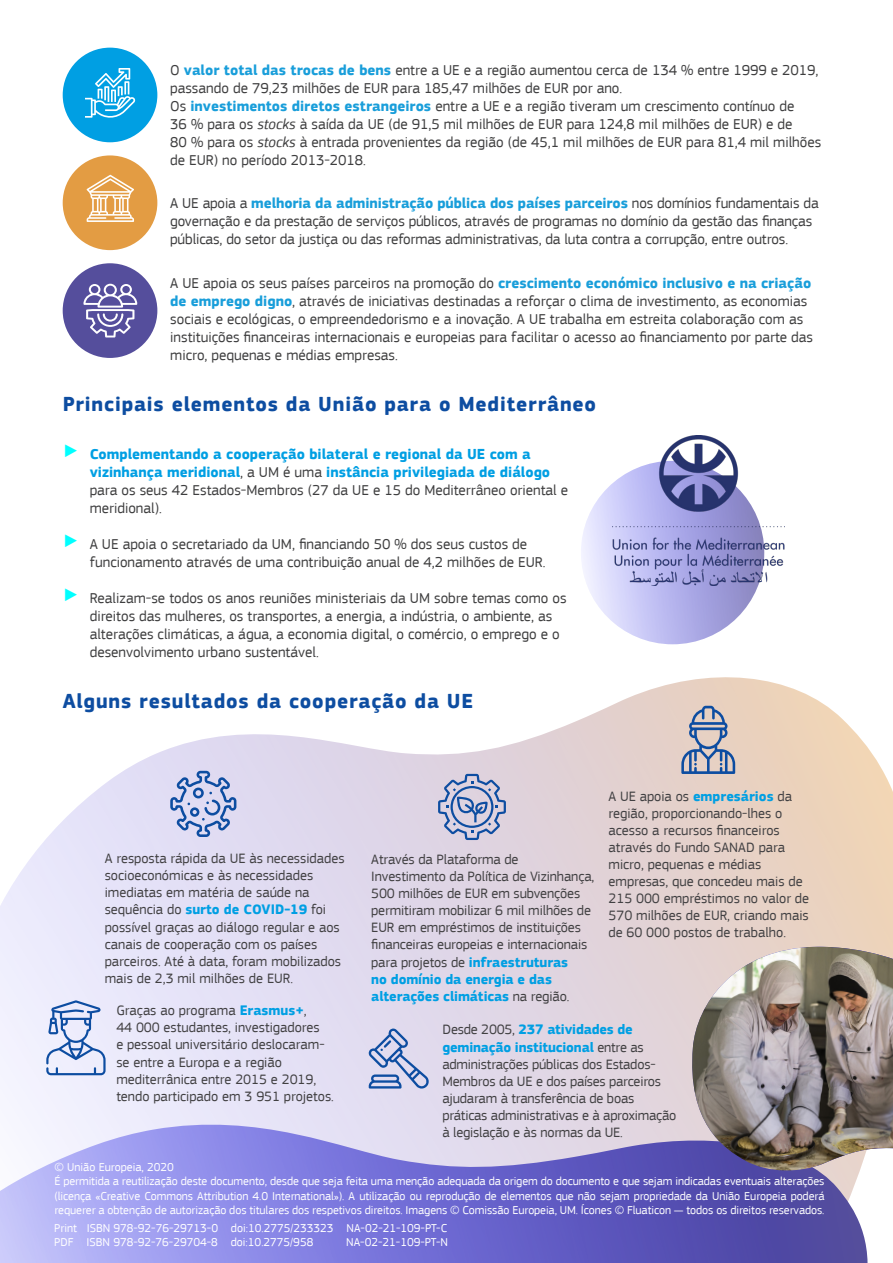
<style>
.page{position:relative;width:893px;height:1263px;background:#fff}
.page>*{position:absolute;margin:0;border:0;box-sizing:border-box;transform-origin:0 0}
.Title_1{font:700 21px "EC Square Sans Pro";letter-spacing:.04em;color:#0d4da1}
.t1{font:15px/18px "EC Square Sans Pro";color:#3e3e3f}
.t2{font:700 15px/18px "EC Square Sans Pro";color:#009fe3}
.t3{font:14.25px/17.1px "EC Square Sans Pro";color:#414042}
.Disclaimer{font:12px/14.4px "EC Square Sans Pro";letter-spacing:-.005em;color:#fff;text-align:justify}
.Footnotes{font:12px "EC Square Sans Pro";color:#fff}
.s1{font-weight:700;color:#199eda}
.s2{font-style:italic}
.s3{font-weight:400;font-size:30px;color:#0ff}
.s4{font-weight:400;color:#3e3e3f}
.s5{font-size:30px;color:#0ff}
.s6{font-weight:700;color:#009fe3}
</style>
<div class="page">
<svg style="left:0;top:677px;width:893px;height:434px"></svg>
<svg style="left:0;top:1111px;width:868px;height:152px;background:#928ed9"></svg>
<div style="left:63px;top:48px;width:94px;height:94px;background:#009fe3;border-radius:50%"></div>
<div style="left:63px;top:155px;width:94px;height:95px;background:#e39c43;border-radius:50%"></div>
<div style="left:63px;top:263px;width:94px;height:95px;background:#554e9c;border-radius:50%"></div>
<svg style="left:87px;top:175px;width:47px;height:47px"></svg>
<svg style="left:83px;top:284px;width:54px;height:53px"></svg>
<div style="left:581px;top:461px;width:183px;height:183px;background:linear-gradient(to right,#eeefff,#8480c8);border-radius:50%"></div>
<svg style="left:170px;top:771px;width:66px;height:66px;background:#aab7de"></svg>
<svg style="left:438px;top:774px;width:68px;height:66px;background:#a9b0cf"></svg>
<svg style="left:681px;top:706px;width:54px;height:68px;background:#a3a7b8"></svg>
<svg style="left:46px;top:1000px;width:59px;height:75px;background:#b8c7e6"></svg>
<svg style="left:368px;top:1028px;width:61px;height:60px;background:#afbadc"></svg>
<svg style="left:85px;top:68px;width:50px;height:50px"></svg>
<img style="left:689px;top:947px;width:204px;height:224px">
<img style="left:613px;top:436px;width:171px;height:149px">
<p class="t1" style="left:170px;top:61px;width:653px">O <span class="s1">valor total das trocas de bens</span> entre a UE e a região aumentou cerca de 134 % entre 1999 e 2019, passando de 79,23 milhões de EUR para 185,47 milhões de EUR por ano.<br>Os <span class="s1">investimentos diretos estrangeiros</span> entre a UE e a região tiveram um crescimento contínuo de<br>36 % para os <span class="s2">stocks</span> à saída da UE (de 91,5 mil milhões de EUR para 124,8 mil milhões de EUR) e de<br>80 % para os <span class="s2">stocks</span> à entrada provenientes da região (de 45,1 mil milhões de EUR para 81,4 mil milhões de EUR) no período 2013-2018.</p>
<p class="t1" style="left:170px;top:195px;width:650px">A UE apoia a <span class="s1">melhoria da administração pública dos países parceiros</span> nos domínios fundamentais da governação e da prestação de serviços públicos, através de programas no domínio da gestão das finanças públicas, do setor da justiça ou das reformas administrativas, da luta contra a corrupção, entre outros.</p>
<p class="t1" style="left:170px;top:274px;width:644px">A UE apoia os seus países parceiros na promoção do <span class="s1">crescimento económico inclusivo e na criação de emprego digno</span>, através de iniciativas destinadas a reforçar o clima de investimento, as economias sociais e ecológicas, o empreendedorismo e a inovação. A UE trabalha em estreita colaboração com as instituições financeiras internacionais e europeias para facilitar o acesso ao financiamento por parte das micro, pequenas e médias empresas.</p>
<p class="Title_1" style="left:63px;top:391px;width:535px">Principais elementos da União para o Mediterrâneo</p>
<p class="t2" style="left:90px;top:445px;width:480px;text-indent:-27px"><span class="s3">‣</span> Complementando a cooperação bilateral e regional da UE com a vizinhança meridional<span class="s4">, a UM é uma</span> instância privilegiada de diálogo <span class="s4">para os seus 42 Estados-Membros (27 da UE e 15 do Mediterrâneo oriental e meridional).</span></p>
<p class="t1" style="left:90px;top:535px;width:457px;text-indent:-27px"><span class="s5">‣</span> A UE apoia o secretariado da UM, financiando 50 % dos seus custos de funcionamento através de uma contribuição anual de 4,2 milhões de EUR.</p>
<p class="t1" style="left:90px;top:589px;width:478px;text-indent:-27px"><span class="s5">‣</span> Realizam-se todos os anos reuniões ministeriais da UM sobre temas como os direitos das mulheres, os transportes, a energia, a indústria, o ambiente, as alterações climáticas, a água, a economia digital, o comércio, o emprego e o desenvolvimento urbano sustentável.</p>
<p class="Title_1" style="left:63px;top:688px;width:412px">Alguns resultados da cooperação da UE</p>
<p class="t3" style="left:608px;top:787px;width:202px">A UE apoia os <span class="s6">empresários</span> da região, proporcionando-lhes o acesso a recursos financeiros através do Fundo SANAD para micro, pequenas e médias empresas, que concedeu mais de<br>215 000 empréstimos no valor de<br>570 milhões de EUR, criando mais de 60 000 postos de trabalho.</p>
<p class="t3" style="left:105px;top:850px;width:241px">A resposta rápida da UE às necessidades socioeconómicas e às necessidades imediatas em matéria de saúde na sequência do <span class="s6">surto de COVID-19</span> foi possível graças ao diálogo regular e aos canais de cooperação com os países parceiros. Até à data, foram mobilizados mais de 2,3 mil milhões de EUR.</p>
<p class="t3" style="left:371px;top:851px;width:224px">Através da Plataforma de Investimento da Política de Vizinhança, 500 milhões de EUR em subvenções permitiram mobilizar 6 mil milhões de EUR em empréstimos de instituições financeiras europeias e internacionais para projetos de <span class="s6">infraestruturas<br>no domínio da energia e das alterações climáticas</span> na região.</p>
<p class="t3" style="left:116px;top:1002px;width:219px">Graças ao programa <span class="s6">Erasmus+</span>,<br>44 000 estudantes, investigadores<br>e pessoal universitário deslocaram&shy;se entre a Europa e a região mediterrânica entre 2015 e 2019, tendo participado em 3 951 projetos.</p>
<p class="t3" style="left:442px;top:1021px;width:235px">Desde 2005, <span class="s6">237 atividades de geminação institucional</span> entre as administrações públicas dos Estados-Membros da UE e dos países parceiros ajudaram à transferência de boas práticas administrativas e à aproximação à legislação e às normas da UE.</p>
<p class="Disclaimer" style="left:54px;top:1160px;width:121px">© União Europeia, 2020</p>
<p class="Disclaimer" style="left:54px;top:1174px;width:772px">É permitida a reutilização deste documento, desde que seja feita uma menção adequada da origem do documento e que sejam indicadas eventuais alterações (licença «Creative Commons Attribution 4.0 International»). A utilização ou reprodução de elementos que não sejam propriedade da União Europeia poderá requerer a obtenção de autorização dos titulares dos respetivos direitos. Imagens © Comissão Europeia, UM. Ícones © Fluaticon — todos os direitos reservados.</p>
<p class="Footnotes" style="left:54px;top:1221px;width:394px">Print ISBN 978-92-76-29713-0 doi:10.2775/233323 NA-02-21-109-PT-C</p>
<p class="Footnotes" style="left:54px;top:1235px;width:261px">PDF ISBN 978-92-76-29704-8 doi:10.2775/958</p>
<p class="Footnotes" style="left:346px;top:1235px;width:103px">NA-02-21-109-PT-N</p>
</div>
